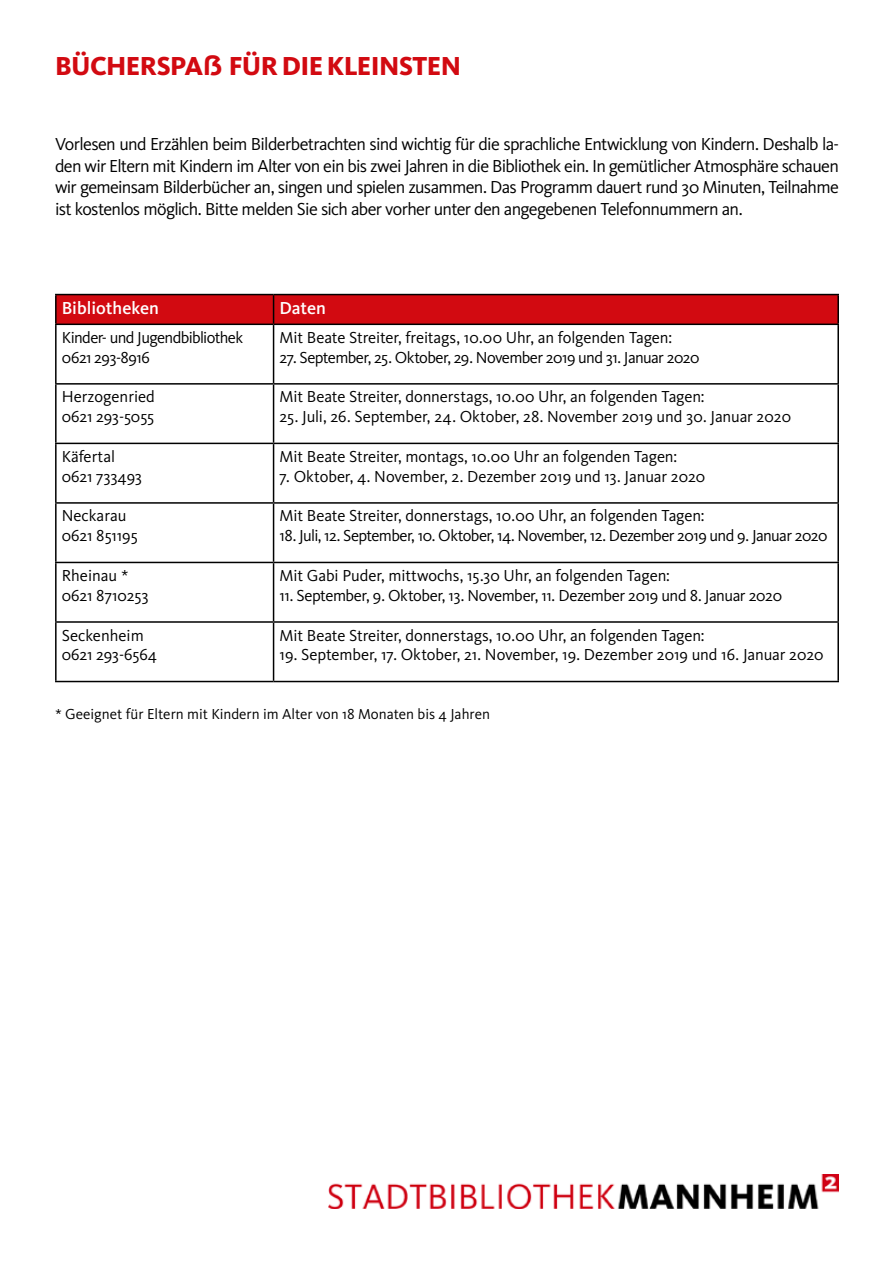
<style>
.page{position:relative;width:893px;height:1263px;background:#fff}
.page>*{position:absolute;margin:0;border:0;box-sizing:border-box;transform-origin:0 0}
.t1{font:800 27px "Kievit OT";letter-spacing:-.02em;color:#d20a11}
.t2{font:18px/21.6px "Kievit OT";letter-spacing:-.035em;color:#000;text-align:justify}
.t3{font:500 18px "Kievit OT";color:#fff}
.t4{font:16.5px/19.8px "Kievit OT";letter-spacing:-.01em;color:#000}
.t5{font:16.5px/19.8px "Kievit OT";letter-spacing:-.035em;color:#000}
.t6{font:16.5px "Kievit OT";letter-spacing:-.03em;color:#000}
.t7{font:16.5px "Kievit OT";letter-spacing:-.04em;color:#000}
.t8{font:15px "Kievit OT";color:#000}
.s1{font-family:"Arial";font-weight:700}
</style>
<div class="page">
<hr style="left:55px;top:294px;width:219px;height:1px;background:#000">
<hr style="left:55px;top:295px;width:2px;height:29px;background:#000">
<hr style="left:274px;top:294px;width:565px;height:1px;background:#000">
<svg style="left:56px;top:295px;width:781px;height:29px;background:#cc0910"></svg>
<hr style="left:837px;top:295px;width:2px;height:29px;background:#000">
<hr style="left:55px;top:324px;width:219px;height:1px;background:#000">
<hr style="left:55px;top:325px;width:2px;height:58px;background:#000">
<hr style="left:274px;top:324px;width:565px;height:1px;background:#000">
<hr style="left:273px;top:325px;width:1px;height:58px;background:#000">
<hr style="left:837px;top:325px;width:2px;height:58px;background:#000">
<hr style="left:55px;top:383px;width:219px;height:2px;background:#000">
<hr style="left:55px;top:385px;width:2px;height:58px;background:#000">
<hr style="left:274px;top:383px;width:565px;height:2px;background:#000">
<hr style="left:273px;top:385px;width:1px;height:58px;background:#000">
<hr style="left:837px;top:385px;width:2px;height:58px;background:#000">
<hr style="left:55px;top:443px;width:219px;height:1px;background:#000">
<hr style="left:55px;top:444px;width:2px;height:58px;background:#000">
<hr style="left:274px;top:443px;width:565px;height:1px;background:#000">
<hr style="left:273px;top:444px;width:1px;height:58px;background:#000">
<hr style="left:837px;top:444px;width:2px;height:58px;background:#000">
<hr style="left:55px;top:502px;width:219px;height:2px;background:#000">
<hr style="left:55px;top:504px;width:2px;height:58px;background:#000">
<hr style="left:274px;top:502px;width:565px;height:2px;background:#000">
<hr style="left:273px;top:504px;width:1px;height:58px;background:#000">
<hr style="left:837px;top:504px;width:2px;height:58px;background:#000">
<hr style="left:55px;top:562px;width:219px;height:1px;background:#000">
<hr style="left:55px;top:563px;width:2px;height:58px;background:#000">
<hr style="left:274px;top:562px;width:565px;height:1px;background:#000">
<hr style="left:273px;top:563px;width:1px;height:58px;background:#000">
<hr style="left:837px;top:563px;width:2px;height:58px;background:#000">
<hr style="left:55px;top:621px;width:219px;height:2px;background:#000">
<hr style="left:55px;top:623px;width:2px;height:58px;background:#000">
<hr style="left:274px;top:621px;width:565px;height:2px;background:#000">
<hr style="left:273px;top:623px;width:1px;height:58px;background:#000">
<hr style="left:837px;top:623px;width:2px;height:58px;background:#000">
<hr style="left:55px;top:681px;width:219px;height:1px;background:#000">
<hr style="left:274px;top:681px;width:565px;height:1px;background:#000">
<img style="left:329px;top:1174px;width:510px;height:35px">
<h1 class="t1" style="left:55px;top:49px;width:407px">BÜCHERSPA<span class="s1">ẞ</span> FÜR DIE KLEINSTEN</h1>
<p class="t2" style="left:55px;top:133px;width:785px">Vorlesen und Erzählen beim Bilderbetrachten sind wichtig für die sprachliche Entwicklung von Kindern. Deshalb la&shy;den wir Eltern mit Kindern im Alter von ein bis zwei Jahren in die Bibliothek ein. In gemütlicher Atmosphäre schauen wir gemeinsam Bilderbücher an, singen und spielen zusammen. Das Programm dauert rund 30 Minuten, Teilnahme ist kostenlos möglich. Bitte melden Sie sich aber vorher unter den angegebenen Telefonnummern an.</p>
<p class="t3" style="left:62px;top:297px;width:99px">Bibliotheken</p>
<p class="t3" style="left:280px;top:297px;width:48px">Daten</p>
<p class="t5" style="left:62px;top:327px;width:183px">Kinder- und Jugendbibliothek<br>0621 293-8916</p>
<p class="t4" style="left:280px;top:327px;width:394px">Mit Beate Streiter, freitags, 10.00 Uhr, an folgenden Tagen:</p>
<p class="t7" style="left:280px;top:347px;width:422px">27. September, 25. Oktober, 29. November 2019 und 31. Januar 2020</p>
<p class="t4" style="left:62px;top:387px;width:95px">Herzogenried<br>0621 293-5055</p>
<p class="t4" style="left:280px;top:387px;width:427px">Mit Beate Streiter, donnerstags, 10.00 Uhr, an folgenden Tagen:</p>
<p class="t4" style="left:280px;top:407px;width:513px">25. Juli, 26. September, 24. Oktober, 28. November 2019 und 30. Januar 2020</p>
<p class="t4" style="left:62px;top:446px;width:82px">Käfertal<br>0621 733493</p>
<p class="t4" style="left:280px;top:446px;width:399px">Mit Beate Streiter, montags, 10.00 Uhr an folgenden Tagen:</p>
<p class="t4" style="left:280px;top:466px;width:427px">7. Oktober, 4. November, 2. Dezember 2019 und 13. Januar 2020</p>
<p class="t4" style="left:62px;top:506px;width:77px">Neckarau<br>0621 851195</p>
<p class="t4" style="left:280px;top:506px;width:427px">Mit Beate Streiter, donnerstags, 10.00 Uhr, an folgenden Tagen:</p>
<p class="t5" style="left:280px;top:526px;width:550px">18. Juli, 12. September, 10. Oktober, 14. November, 12. Dezember 2019 und 9. Januar 2020</p>
<p class="t4" style="left:62px;top:565px;width:88px">Rheinau *<br>0621 8710253</p>
<p class="t4" style="left:280px;top:565px;width:392px">Mit Gabi Puder, mittwochs, 15.30 Uhr, an folgenden Tagen:</p>
<p class="t6" style="left:280px;top:585px;width:504px">11. September, 9. Oktober, 13. November, 11. Dezember 2019 und 8. Januar 2020</p>
<p class="t4" style="left:62px;top:625px;width:97px">Seckenheim<br>0621 293-6564</p>
<p class="t4" style="left:280px;top:625px;width:427px">Mit Beate Streiter, donnerstags, 10.00 Uhr, an folgenden Tagen:</p>
<p class="t4" style="left:280px;top:645px;width:546px">19. September, 17. Oktober, 21. November, 19. Dezember 2019 und 16. Januar 2020</p>
<p class="t8" style="left:55px;top:705px;width:436px">* Geeignet für Eltern mit Kindern im Alter von 18 Monaten bis 4 Jahren</p>
</div>
